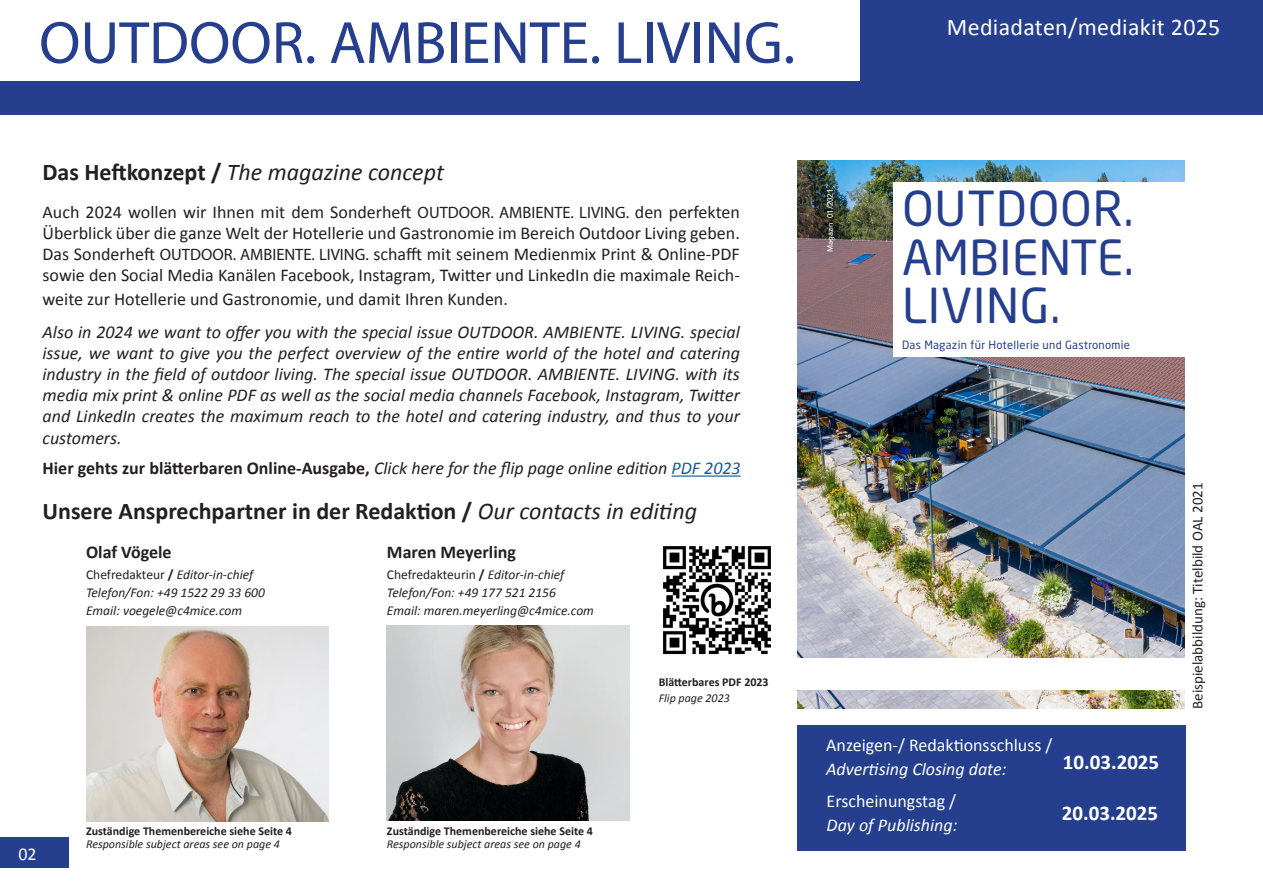
<style>
.page{position:relative;width:1263px;height:893px;background:#fff}
.page>*{position:absolute;margin:0;border:0;box-sizing:border-box;transform-origin:0 0}
.t1{font:60px "Myriad Pro";color:#253f8e}
.t2{font:47.7px/48.6px "Neo Sans Pro";letter-spacing:.01em;color:#253f8e;text-align:justify}
.t3{font:700 24px "Calibri";color:#231f20}
.t4{font:italic 24px "Calibri";color:#231f20}
.t5{font:24px "Calibri";letter-spacing:.01em;color:#fff}
.t6{font:700 21px "Calibri";color:#fff}
.t7{font:italic 18px/21.1px "Calibri";color:#231f20;text-align:justify}
.t8{font:18px/21px "Calibri";color:#231f20;text-align:justify}
.t9{font:700 18px "Calibri";color:#231f20}
.t10{font:18px "Calibri";color:#fff}
.t11{font:italic 18px "Calibri";color:#fff}
.t12{font:15px "Calibri";color:#231f20}
.t13{font:italic 13.5px/18px "Calibri";color:#231f20}
.t14{font:700 12px "Calibri";color:#231f20}
.t15{font:italic 12px "Calibri";color:#231f20}
.t16{font:11.25px "Neo Sans Pro";letter-spacing:.025em;color:#253f8e}
.t17{font:500 7.8px "Avenir";color:#fff}
.s1{font-weight:700;font-style:normal}
.s2{font-family:"Myriad Pro";font-size:16.5px}
.s3{font-weight:400;font-style:italic}
.s4{font-weight:400;font-style:italic;color:#175d9e}
.s5{font-style:normal}
</style>
<div class="page">
<div style="left:797px;top:725px;width:388px;height:125px;background:#253f8e"></div>
<div style="left:0;top:838px;width:68px;height:30px;background:#253f8e"></div>
<hr style="left:671px;top:475px;width:70px;height:2px;background:#175d9e">
<div style="left:0;top:0;width:1263px;height:115px;background:#253f8e"></div>
<div style="left:0;top:0;width:859px;height:81px;background:#fff"></div>
<img style="left:797px;top:161px;width:388px;height:548px">
<div style="left:893px;top:183px;width:292px;height:174px;background:#fff"></div>
<img style="left:86px;top:626px;width:242px;height:196px">
<img style="left:387px;top:625px;width:242px;height:196px">
<div style="left:797px;top:658px;width:388px;height:31px;background:#fff"></div>
<img style="left:663px;top:546px;width:108px;height:109px">
<h1 class="t1" style="left:39px;top:6px;width:757px">OUTDOOR. AMBIENTE. LIVING.</h1>
<h3 class="t5" style="left:947px;top:10px;width:275px">Mediadaten/mediakit 2025</h3>
<h3 class="t4" style="left:43px;top:155px;width:403px"><span class="s1">Das Heftkonzept /</span> The magazine concept</h3>
<p class="t8" style="left:43px;top:201px;width:699px">Auch 2024 wollen wir Ihnen mit dem Sonderheft <span class="s2">OUTDOOR. AMBIENTE. LIVING.</span> den perfekten Überblick über die ganze Welt der Hotellerie und Gastronomie im Bereich Outdoor Living geben.<br>Das Sonderheft <span class="s2">OUTDOOR. AMBIENTE. LIVING.</span> schafft mit seinem Medienmix Print &amp; Online-PDF sowie den Social Media Kanälen Facebook, Instagram, Twitter und LinkedIn die maximale Reich-</p>
<p class="t8" style="left:43px;top:288px;width:467px">weite zur Hotellerie und Gastronomie, und damit Ihren Kunden.</p>
<p class="t7" style="left:43px;top:321px;width:699px">Also in 2024 we want to offer you with the special issue OUTDOOR. AMBIENTE. LIVING. special issue, we want to give you the perfect overview of the entire world of the hotel and catering industry in the field of outdoor living. The special issue OUTDOOR. AMBIENTE. LIVING. with its media mix print &amp; online PDF as well as the social media channels Facebook, Instagram, Twitter and LinkedIn creates the maximum reach to the hotel and catering industry, and thus to your customers.</p>
<p class="t9" style="left:43px;top:455px;width:700px">Hier gehts zur blätterbaren Online-Ausgabe, <span class="s3">Click here for the flip page online edition</span> <span class="s4">PDF 2023</span></p>
<h3 class="t3" style="left:43px;top:494px;width:656px">Unsere Ansprechpartner in der Redaktion / <span class="s3">Our contacts in editing</span></h3>
<p class="t9" style="left:86px;top:539px;width:87px">Olaf Vögele</p>
<p class="t13" style="left:86px;top:565px;width:180px"><span class="s5">Chefredakteur</span> <span class="s1">/</span> Editor-in-chief<br>Telefon/Fon: +49 1522 29 33 600<br>Email: voegele@c4mice.com</p>
<p class="t10" style="left:19px;top:841px;width:20px">02</p>
<p class="t14" style="left:86px;top:822px;width:207px">Zuständige Themenbereiche siehe Seite 4</p>
<p class="t15" style="left:86px;top:836px;width:195px">Responsible subject areas see on page 4</p>
<p class="t9" style="left:387px;top:539px;width:131px">Maren Meyerling</p>
<p class="t13" style="left:387px;top:565px;width:209px"><span class="s5">Chefredakteurin</span> <span class="s1">/</span> Editor-in-chief<br>Telefon/Fon: +49 177 521 2156<br>Email: maren.meyerling@c4mice.com</p>
<p class="t14" style="left:387px;top:822px;width:207px">Zuständige Themenbereiche siehe Seite 4</p>
<p class="t15" style="left:387px;top:836px;width:195px">Responsible subject areas see on page 4</p>
<p class="t14" style="left:659px;top:673px;width:112px">Blätterbares PDF 2023</p>
<p class="t15" style="left:659px;top:690px;width:73px">Flip page 2023</p>
<p class="t17" style="left:823px;top:252px;width:65px;rotate:-90deg">Magazin 01/2021</p>
<h2 class="t2" style="left:902px;top:184px;width:233px">OUTDOOR.<br>AMBIENTE.<br>LIVING.</h2>
<p class="t16" style="left:902px;top:338px;width:229px">Das Magazin für Hotellerie und Gastronomie</p>
<p class="t10" style="left:826px;top:733px;width:228px">Anzeigen-/ Redaktionsschluss /</p>
<p class="t11" style="left:826px;top:757px;width:182px">Advertising Closing date:</p>
<p class="t10" style="left:827px;top:789px;width:131px">Erscheinungstag /</p>
<p class="t11" style="left:827px;top:813px;width:132px">Day of Publishing:</p>
<p class="t6" style="left:1063px;top:747px;width:98px">10.03.2025</p>
<p class="t6" style="left:1062px;top:798px;width:98px">20.03.2025</p>
<p class="t12" style="left:1187px;top:709px;width:228px;rotate:-90deg">Beispielabbildung: Titelbild OAL 2021</p>
</div>
